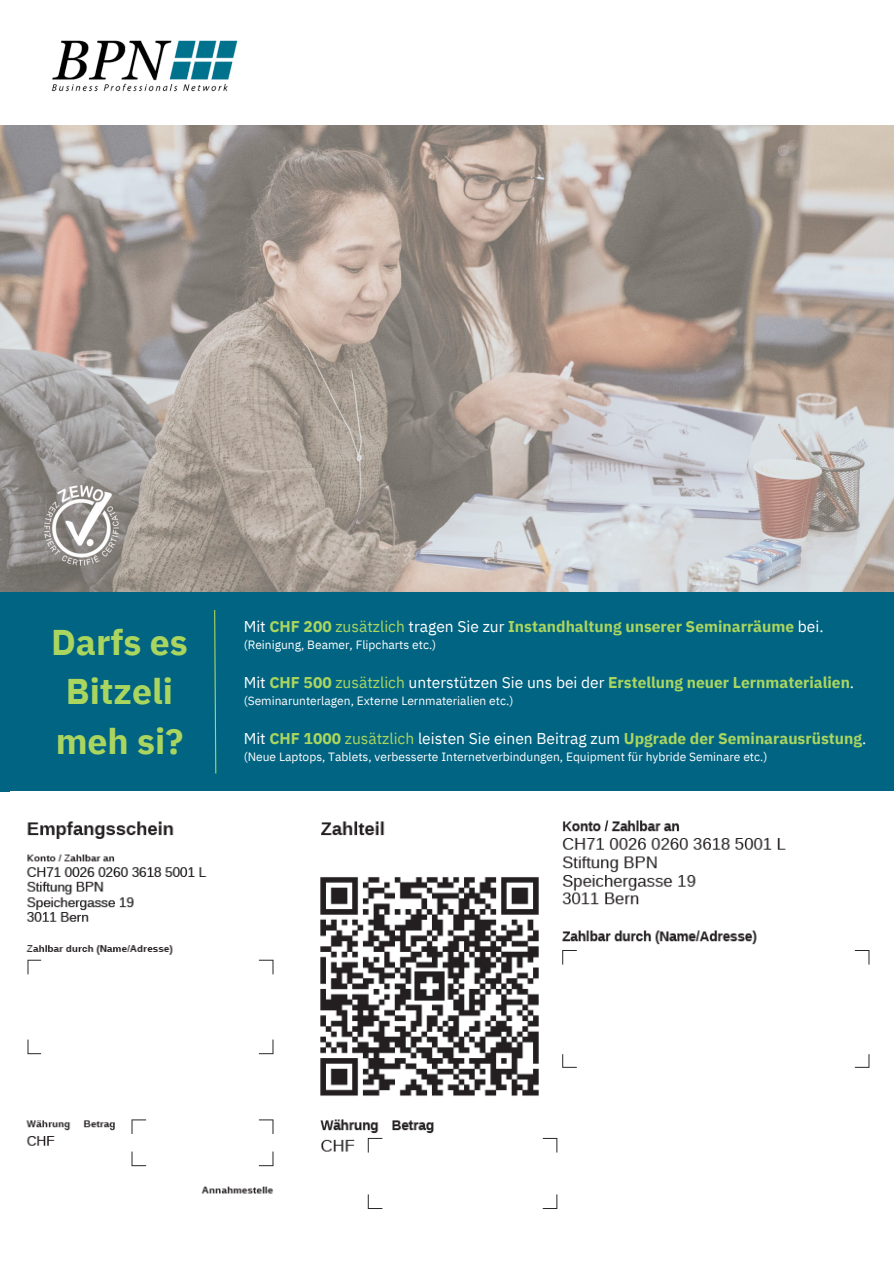
<style>
.page{position:relative;width:894px;height:1264px;background:#fff}
.page>*{position:absolute;margin:0;border:0;box-sizing:border-box;transform-origin:0 0}
.t1{font:700 35.7px/49.5px "IBM Plex Sans";color:#aad55f;text-align:center}
.t2{font:700 15.6px "IBM Plex Sans";color:#aad55f}
.t3{font:12px "IBM Plex Sans";color:#fff}
.s1{font-weight:400;color:#fff}
.s2{font-weight:400}
</style>
<div class="page">
<img style="left:0;top:125px;width:893px;height:467px">
<div style="left:0;top:592px;width:893px;height:199px;background:#006482"></div>
<img style="left:51px;top:40px;width:187px;height:52px">
<img style="left:26px;top:820px;width:844px;height:389px">
<svg style="left:214px;top:609px;width:3px;height:165px"></svg>
<img style="left:42px;top:485px;width:78px;height:81px">
<p class="t1" style="left:51px;top:616px;width:138px">Darfs es<br>Bitzeli</p>
<p class="t1" style="left:56px;top:715px;width:129px">meh si?</p>
<p class="t2" style="left:243px;top:616px;width:581px"><span class="s1">Mit</span> CHF 200 <span class="s2">zusätzlich</span> <span class="s1">tragen Sie zur</span> Instandhaltung unserer Seminarräume <span class="s1">bei.</span></p>
<p class="t3" style="left:243px;top:637px;width:194px">(Reinigung, Beamer, Flipcharts etc.)</p>
<p class="t2" style="left:243px;top:672px;width:612px"><span class="s1">Mit</span> CHF 500 <span class="s2">zusätzlich</span> <span class="s1">unterstützen Sie uns bei der</span> Erstellung neuer Lernmaterialien<span class="s1">.</span></p>
<p class="t3" style="left:243px;top:692px;width:271px">(Seminarunterlagen, Externe Lernmaterialien etc.)</p>
<p class="t2" style="left:243px;top:727px;width:624px"><span class="s1">Mit</span> CHF 1000 <span class="s2">zusätzlich</span> <span class="s1">leisten Sie einen Beitrag zum</span> Upgrade der Seminarausrüstung<span class="s1">.</span></p>
<p class="t3" style="left:243px;top:748px;width:525px">(Neue Laptops, Tablets, verbesserte Internetverbindungen, Equipment für hybride Seminare etc.)</p>
</div>
